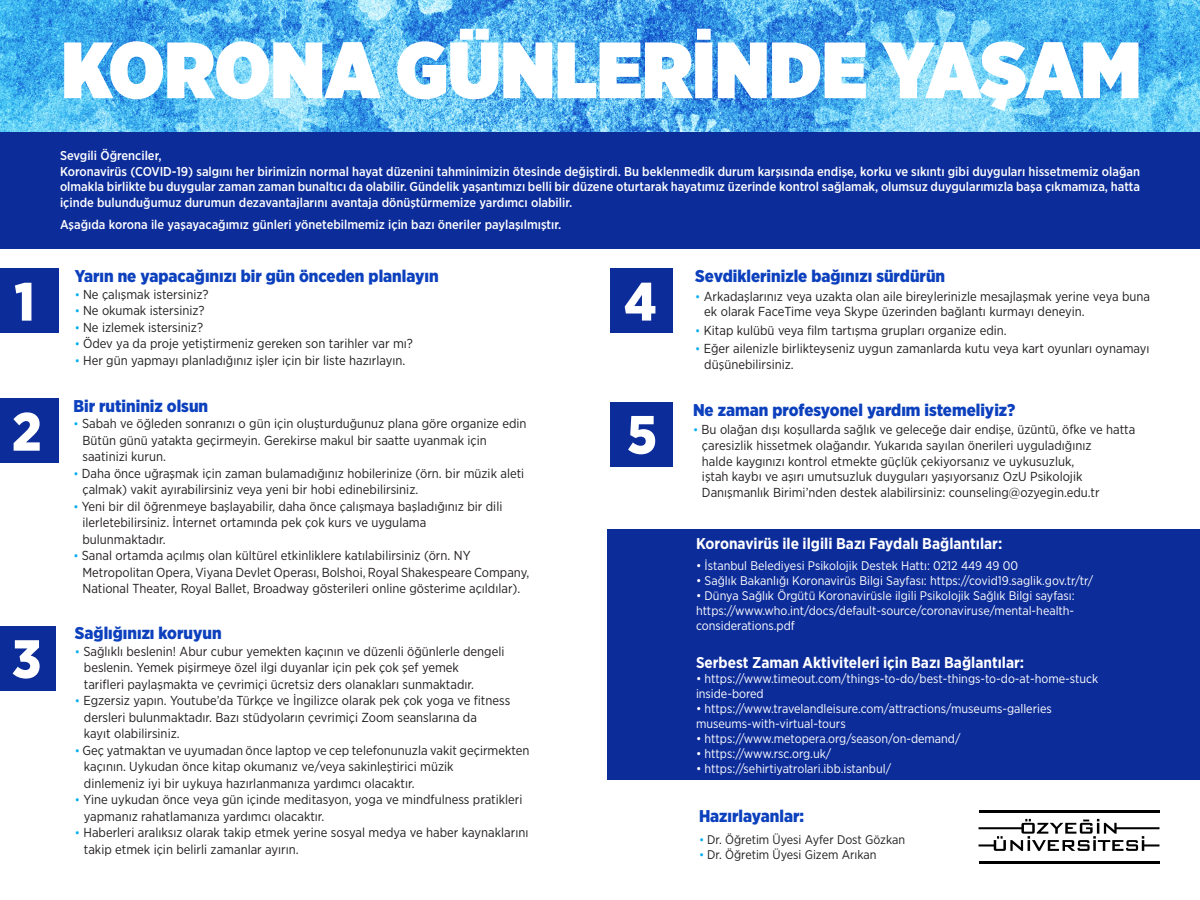
<style>
.page{position:relative;width:1200px;height:900px;background:#fff}
.page>*{position:absolute;margin:0;border:0;box-sizing:border-box;transform-origin:0 0}
.t1{font:900 79.65px "Gotham Narrow";color:#fff}
.t2{font:900 53.85px "Gotham Narrow";color:#fff}
.t3{font:900 17.1px "Gotham Narrow";color:#0c40bd}
.t4{font:700 15.6px "Gotham Narrow";color:#fff}
.t5{font:13.05px/16.5px "Gotham Narrow";color:#231f20}
.t6{font:500 12.9px/15.5px "Gotham Narrow";color:#fff}
.t7{font:12.45px/15px "Gotham Narrow";color:#fff}
.t8{font:12.45px "Gotham Narrow";color:#231f20}
.s1{font-size:12px;color:#00aeef}
</style>
<div class="page">
<div style="left:0;top:130px;width:1200px;height:119px;background:#0c2c9a"></div>
<div style="left:0;top:268px;width:59px;height:65px;background:#0c2c9a"></div>
<div style="left:610px;top:402px;width:63px;height:65px;background:#0c2c9a"></div>
<div style="left:610px;top:268px;width:63px;height:65px;background:#0c2c9a"></div>
<svg style="left:0;top:0;width:1200px;height:132px;background:#53b3ec"></svg>
<div style="left:608px;top:529px;width:592px;height:251px;background:#0c2c9a"></div>
<hr style="left:979px;top:862px;width:181px;height:2px;background:#000">
<hr style="left:979px;top:810px;width:181px;height:2px;background:#000">
<svg style="left:979px;top:819px;width:181px;height:32px"></svg>
<div style="left:0;top:626px;width:55px;height:64px;background:#0c2c9a"></div>
<div style="left:0;top:398px;width:59px;height:64px;background:#0c2c9a"></div>
<h2 class="t2" style="left:14px;top:266px;width:22px">1</h2>
<h2 class="t2" style="left:12px;top:396px;width:31px">2</h2>
<h2 class="t2" style="left:12px;top:623px;width:31px">3</h2>
<h1 class="t1" style="left:62px;top:16px;width:1081px">KORONA GÜNLERİNDE YAŞAM</h1>
<p class="t6" style="left:60px;top:148px;width:1082px">Sevgili Öğrenciler,<br>Koronavirüs (COVID-19) salgını her birimizin normal hayat düzenini tahminimizin ötesinde değiştirdi. Bu beklenmedik durum karşısında endişe, korku ve sıkıntı gibi duyguları hissetmemiz olağan olmakla birlikte bu duygular zaman zaman bunaltıcı da olabilir. Gündelik yaşantımızı belli bir düzene oturtarak hayatımız üzerinde kontrol sağlamak, olumsuz duygularımızla başa çıkmamıza, hatta içinde bulunduğumuz durumun dezavantajlarını avantaja dönüştürmemize yardımcı olabilir.</p>
<p class="t6" style="left:60px;top:216px;width:503px">Aşağıda korona ile yaşayacağımız günleri yönetebilmemiz için bazı öneriler paylaşılmıştır.</p>
<h3 class="t3" style="left:75px;top:265px;width:365px">Yarın ne yapacağınızı bir gün önceden planlayın</h3>
<p class="t5" style="left:75px;top:286px;width:135px"><span class="s1">•</span> Ne çalışmak istersiniz?</p>
<p class="t5" style="left:75px;top:302px;width:131px"><span class="s1">•</span> Ne okumak istersiniz?</p>
<p class="t5" style="left:75px;top:319px;width:130px"><span class="s1">•</span> Ne izlemek istersiniz?</p>
<p class="t5" style="left:75px;top:335px;width:340px"><span class="s1">•</span> Ödev ya da proje yetiştirmeniz gereken son tarihler var mı?</p>
<p class="t5" style="left:75px;top:352px;width:332px"><span class="s1">•</span> Her gün yapmayı planladığınız işler için bir liste hazırlayın.</p>
<h3 class="t3" style="left:74px;top:394px;width:136px">Bir rutininiz olsun</h3>
<p class="t5" style="left:82px;top:415px;width:446px;text-indent:-9px"><span class="s1">•</span> Sabah ve öğleden sonranızı o gün için oluşturduğunuz plana göre organize edin<br>Bütün günü yatakta geçirmeyin. Gerekirse makul bir saatte uyanmak için saatinizi kurun.</p>
<p class="t5" style="left:82px;top:465px;width:443px;text-indent:-9px"><span class="s1">•</span> Daha önce uğraşmak için zaman bulamadığınız hobilerinize (örn. bir müzik aleti çalmak) vakit ayırabilirsiniz veya yeni bir hobi edinebilirsiniz.</p>
<p class="t5" style="left:82px;top:498px;width:421px;text-indent:-9px"><span class="s1">•</span> Yeni bir dil öğrenmeye başlayabilir, daha önce çalışmaya başladığınız bir dili ilerletebilirsiniz. İnternet ortamında pek çok kurs ve uygulama bulunmaktadır.</p>
<p class="t5" style="left:82px;top:547px;width:449px;text-indent:-9px"><span class="s1">•</span> Sanal ortamda açılmış olan kültürel etkinliklere katılabilirsiniz (örn. NY<br>Metropolitan Opera, Viyana Devlet Operası, Bolshoi, Royal Shakespeare Company,<br>National Theater, Royal Ballet, Broadway gösterileri online gösterime açıldılar).</p>
<h3 class="t3" style="left:75px;top:622px;width:148px">Sağlığınızı koruyun</h3>
<p class="t5" style="left:84px;top:643px;width:422px;text-indent:-9px"><span class="s1">•</span> Sağlıklı beslenin! Abur cubur yemekten kaçının ve düzenli öğünlerle dengeli beslenin. Yemek pişirmeye özel ilgi duyanlar için pek çok şef yemek<br>tarifleri paylaşmakta ve çevrimiçi ücretsiz ders olanakları sunmaktadır.</p>
<p class="t5" style="left:84px;top:692px;width:428px;text-indent:-9px"><span class="s1">•</span> Egzersiz yapın. Youtube’da Türkçe ve İngilizce olarak pek çok yoga ve fitness dersleri bulunmaktadır. Bazı stüdyoların çevrimiçi Zoom seanslarına da<br>kayıt olabilirsiniz.</p>
<p class="t5" style="left:84px;top:742px;width:447px;text-indent:-9px"><span class="s1">•</span> Geç yatmaktan ve uyumadan önce laptop ve cep telefonunuzla vakit geçirmekten kaçının. Uykudan önce kitap okumanız ve/veya sakinleştirici müzik<br>dinlemeniz iyi bir uykuya hazırlanmanıza yardımcı olacaktır.</p>
<p class="t5" style="left:84px;top:791px;width:440px;text-indent:-9px"><span class="s1">•</span> Yine uykudan önce veya gün içinde meditasyon, yoga ve mindfulness pratikleri yapmanız rahatlamanıza yardımcı olacaktır.</p>
<p class="t5" style="left:84px;top:824px;width:446px;text-indent:-9px"><span class="s1">•</span> Haberleri aralıksız olarak takip etmek yerine sosyal medya ve haber kaynaklarını takip etmek için belirli zamanlar ayırın.</p>
<h2 class="t2" style="left:624px;top:266px;width:34px">4</h2>
<h2 class="t2" style="left:627px;top:399px;width:31px">5</h2>
<h3 class="t3" style="left:695px;top:265px;width:251px">Sevdiklerinizle bağınızı sürdürün</h3>
<p class="t5" style="left:704px;top:288px;width:447px;line-height:15.6px;text-indent:-9px"><span class="s1">•</span> Arkadaşlarınız veya uzakta olan aile bireylerinizle mesajlaşmak yerine veya buna ek olarak FaceTime veya Skype üzerinden bağlantı kurmayı deneyin.</p>
<p class="t5" style="left:695px;top:322px;width:313px"><span class="s1">•</span> Kitap kulübü veya film tartışma grupları organize edin.</p>
<p class="t5" style="left:704px;top:341px;width:447px;line-height:15.6px;text-indent:-9px"><span class="s1">•</span> Eğer ailenizle birlikteyseniz uygun zamanlarda kutu veya kart oyunları oynamayı düşünebilirsiniz.</p>
<h3 class="t3" style="left:693px;top:398px;width:324px">Ne zaman profesyonel yardım istemeliyiz?</h3>
<p class="t5" style="left:702px;top:422px;width:435px;line-height:15.6px;text-indent:-9px"><span class="s1">•</span> Bu olağan dışı koşullarda sağlık ve geleceğe dair endişe, üzüntü, öfke ve hatta çaresizlik hissetmek olağandır. Yukarıda sayılan önerileri uyguladığınız<br>halde kaygınızı kontrol etmekte güçlük çekiyorsanız ve uykusuzluk,<br>iştah kaybı ve aşırı umutsuzluk duyguları yaşıyorsanız OzU Psikolojik Danışmanlık Birimi’nden destek alabilirsiniz: counseling@ozyegin.edu.tr</p>
<p class="t4" style="left:696px;top:534px;width:308px">Koronavirüs ile ilgili Bazı Faydalı Bağlantılar:</p>
<p class="t7" style="left:696px;top:558px;width:324px">• İstanbul Belediyesi Psikolojik Destek Hattı: 0212 449 49 00</p>
<p class="t7" style="left:696px;top:573px;width:399px">• Sağlık Bakanlığı Koronavirüs Bilgi Sayfası: https://covid19.saglik.gov.tr/tr/</p>
<p class="t7" style="left:696px;top:588px;width:380px;text-align:justify">• Dünya Sağlık Örgütü Koronavirüsle ilgili Psikolojik Sağlık Bilgi sayfası: https://www.who.int/docs/default-source/coronaviruse/mental-health&shy;considerations.pdf</p>
<p class="t4" style="left:696px;top:652px;width:330px">Serbest Zaman Aktiviteleri için Bazı Bağlantılar:</p>
<p class="t7" style="left:696px;top:671px;width:404px">• https://www.timeout.com/things-to-do/best-things-to-do-at-home-stuck inside-bored</p>
<p class="t7" style="left:696px;top:701px;width:357px">• https://www.travelandleisure.com/attractions/museums-galleries museums-with-virtual-tours</p>
<p class="t7" style="left:696px;top:731px;width:266px">• https://www.metopera.org/season/on-demand/</p>
<p class="t7" style="left:696px;top:746px;width:137px">• https://www.rsc.org.uk/</p>
<p class="t7" style="left:696px;top:761px;width:197px">• https://sehirtiyatrolari.ibb.istanbul/</p>
<h3 class="t3" style="left:699px;top:805px;width:107px">Hazırlayanlar:</h3>
<p class="t8" style="left:699px;top:831px;width:208px"><span class="s1">•</span> Dr. Öğretim Üyesi Ayfer Dost Gözkan</p>
<p class="t8" style="left:699px;top:847px;width:179px"><span class="s1">•</span> Dr. Öğretim Üyesi Gizem Arıkan</p>
</div>
